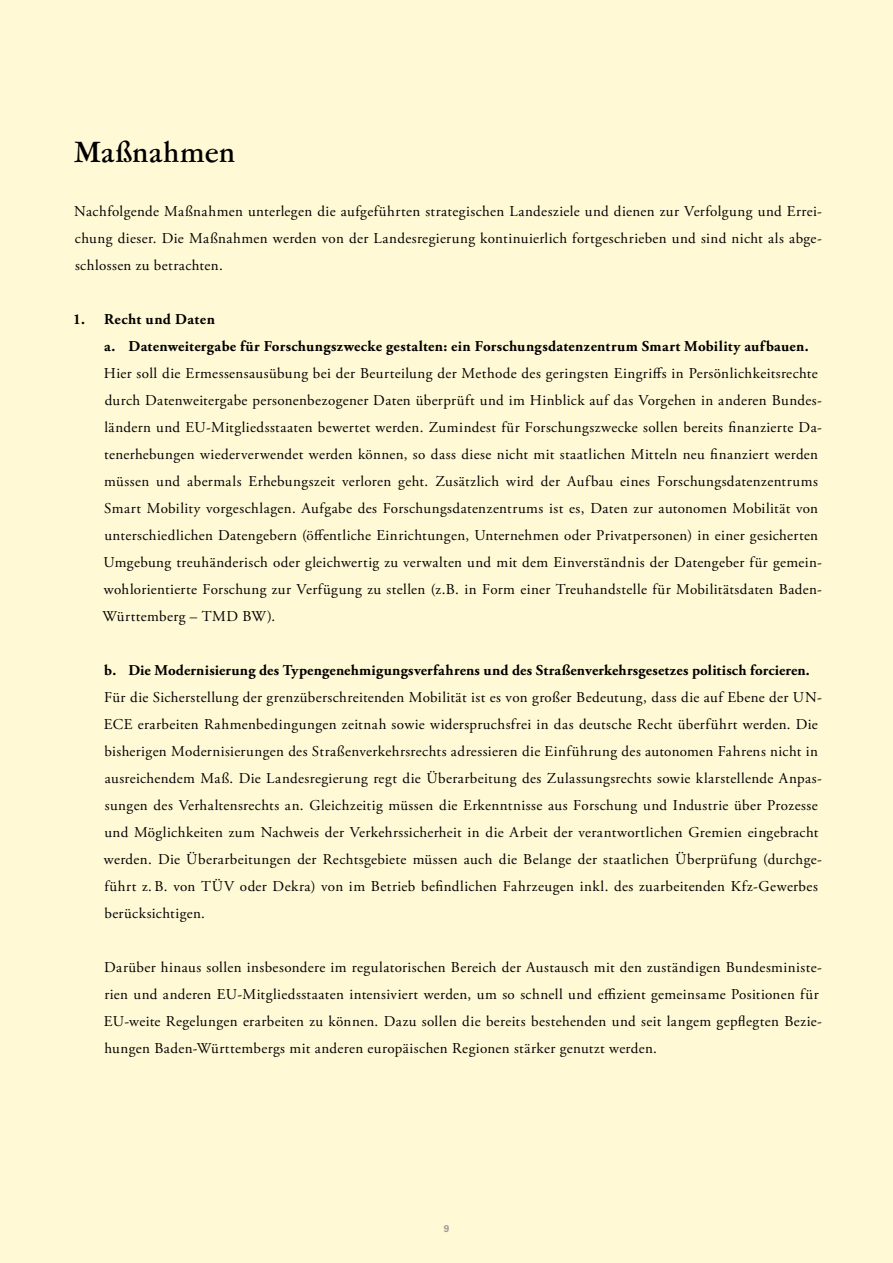
<style>
.page{position:relative;width:893px;height:1263px;background:#fff9d5}
.page>*{position:absolute;margin:0;border:0;box-sizing:border-box;transform-origin:0 0}
.t1{font:500 30px "Garamont Amst EFOP";letter-spacing:.02em;color:#000}
.t2{font:15px/27px "Adobe Garamond Pro";letter-spacing:.025em;color:#000}
.t3{font:700 15px/27px "Adobe Garamond Pro";letter-spacing:.02em;color:#000}
.t4{font:700 9.9px "Univers LT";color:#9d9d9c}
</style>
<div class="page">
<h1 class="t1" style="left:74px;top:135px;width:162px">Maßnahmen</h1>
<p class="t2" style="left:74px;top:198px;width:749px;text-align:justify">Nachfolgende Maßnahmen unterlegen die aufgeführten strategischen Landesziele und dienen zur Verfolgung und Errei&shy;chung dieser. Die Maßnahmen werden von der Landesregierung kontinuierlich fortgeschrieben und sind nicht als abge&shy;schlossen zu betrachten.</p>
<p class="t3" style="left:104px;top:306px;width:706px;text-indent:-31px">1. Recht und Daten<br>a. Datenweitergabe für Forschungszwecke gestalten: ein Forschungsdatenzentrum Smart Mobility aufbauen.</p>
<p class="t2" style="left:103px;top:360px;width:721px">Hier soll die Ermessensausübung bei der Beurteilung der Methode des geringsten Eingriffs in Persönlichkeitsrechte durch Datenweitergabe personenbezogener Daten überprüft und im Hinblick auf das Vorgehen in anderen Bundes&shy;ländern und EU-Mitgliedsstaaten bewertet werden. Zumindest für Forschungszwecke sollen bereits finanzierte Da&shy;tenerhebungen wiederverwendet werden können, so dass diese nicht mit staatlichen Mitteln neu finanziert werden müssen und abermals Erhebungszeit verloren geht. Zusätzlich wird der Aufbau eines Forschungsdatenzentrums Smart Mobility vorgeschlagen. Aufgabe des Forschungsdatenzentrums ist es, Daten zur autonomen Mobilität von unterschiedlichen Datengebern (öffentliche Einrichtungen, Unternehmen oder Privatpersonen) in einer gesicherten Umgebung treuhänderisch oder gleichwertig zu verwalten und mit dem Einverständnis der Datengeber für gemein&shy;wohlorientierte Forschung zur Verfügung zu stellen (z.B. in Form einer Treuhandstelle für Mobilitätsdaten Baden-Württemberg – TMD BW).</p>
<p class="t3" style="left:104px;top:657px;width:707px">b. Die Modernisierung des Typengenehmigungsverfahrens und des Straßenverkehrsgesetzes politisch forcieren.</p>
<p class="t2" style="left:104px;top:684px;width:720px">Für die Sicherstellung der grenzüberschreitenden Mobilität ist es von großer Bedeutung, dass die auf Ebene der UN-ECE erarbeiten Rahmenbedingungen zeitnah sowie widerspruchsfrei in das deutsche Recht überführt werden. Die bisherigen Modernisierungen des Straßenverkehrsrechts adressieren die Einführung des autonomen Fahrens nicht in ausreichendem Maß. Die Landesregierung regt die Überarbeitung des Zulassungsrechts sowie klarstellende Anpas&shy;sungen des Verhaltensrechts an. Gleichzeitig müssen die Erkenntnisse aus Forschung und Industrie über Prozesse und Möglichkeiten zum Nachweis der Verkehrssicherheit in die Arbeit der verantwortlichen Gremien eingebracht werden. Die Überarbeitungen der Rechtsgebiete müssen auch die Belange der staatlichen Überprüfung (durchge&shy;führt z. B. von TÜV oder Dekra) von im Betrieb befindlichen Fahrzeugen inkl. des zuarbeitenden Kfz-Gewerbes berücksichtigen.</p>
<p class="t2" style="left:104px;top:954px;width:720px">Darüber hinaus sollen insbesondere im regulatorischen Bereich der Austausch mit den zuständigen Bundesministe&shy;rien und anderen EU-Mitgliedsstaaten intensiviert werden, um so schnell und effizient gemeinsame Positionen für EU-weite Regelungen erarbeiten zu können. Dazu sollen die bereits bestehenden und seit langem gepflegten Bezie&shy;hungen Baden-Württembergs mit anderen europäischen Regionen stärker genutzt werden.</p>
<p class="t4" style="left:444px;top:1223px;width:7px">9</p>
</div>
